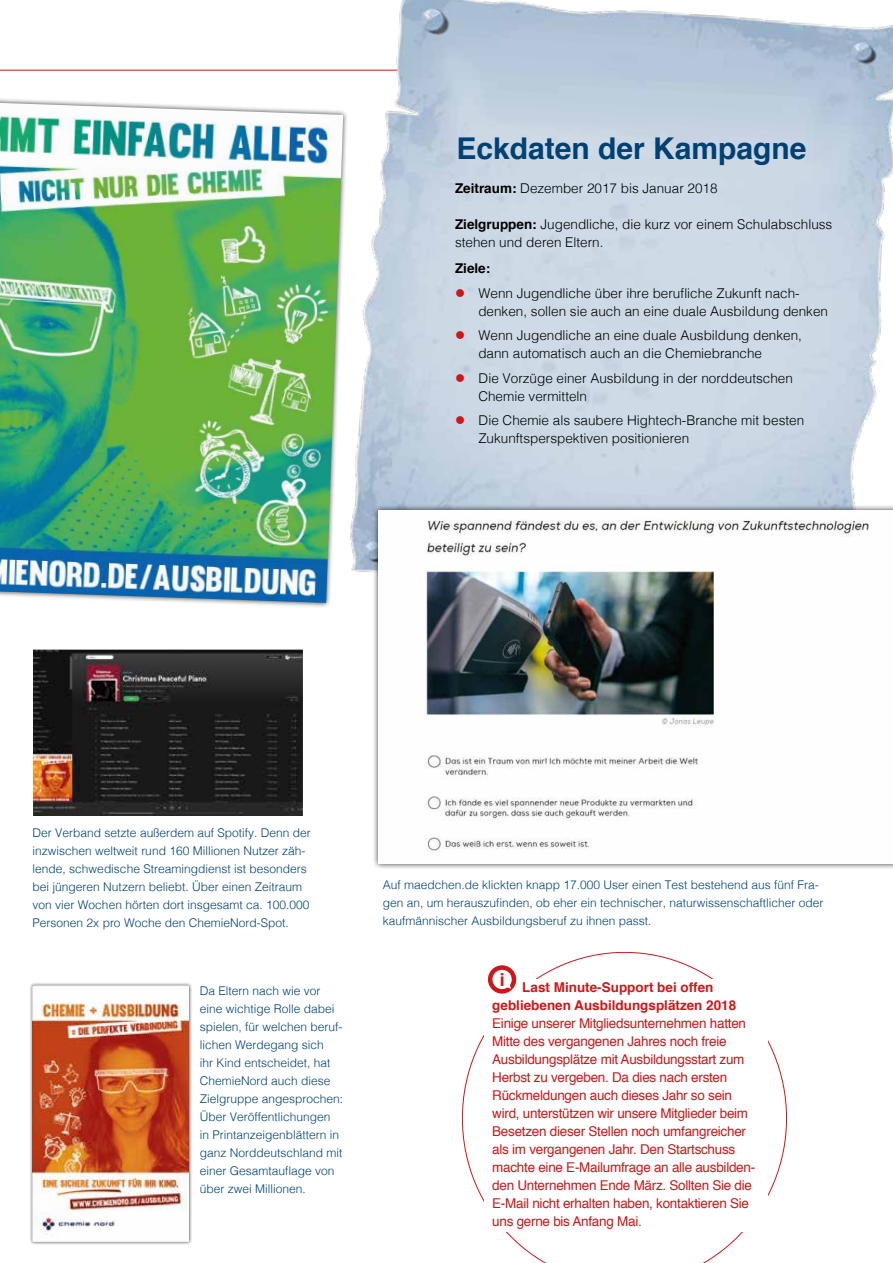
<style>
.page{position:relative;width:893px;height:1263px;background:#fff}
.page>*{position:absolute;margin:0;border:0;box-sizing:border-box;transform-origin:0 0}
.t1{font:700 30px "Helvetica";color:#004174}
.t2{font:700 18px "Helvetica";color:#cd171a}
.t3{font:13.5px/18px "Helvetica";letter-spacing:-.02em;color:#cd171a}
.t4{font:300 13.5px/18px "Helvetica";color:#000}
.t5{font:700 13.5px/18px "Helvetica";color:#cd171a;text-align:center}
.t6{font:700 13.5px "Helvetica";color:#000}
.t7{font:300 12px/18px "Helvetica";color:#004174}
.s1{font-weight:700}
.s2{color:#cd171a}
</style>
<div class="page">
<hr style="left:0;top:70px;width:893px;height:1px;background:#cd171a">
<img style="left:349px;top:0;width:544px;height:572px">
<div style="left:0;top:93px;width:349px;height:515px;background:#000;opacity:.75"></div>
<img style="left:0;top:103px;width:343px;height:500px">
<img style="left:35px;top:651px;width:266px;height:165px">
<div style="left:26px;top:642px;width:284px;height:183px;border:8px solid #fff"></div>
<div style="left:372px;top:504px;width:521px;height:366px;background:#000;opacity:.75"></div>
<img style="left:378px;top:510px;width:515px;height:354px">
<svg style="left:462px;top:952px;width:325px;height:311px"></svg>
<div style="left:484px;top:979px;width:283px;height:252px;background:#fff"></div>
<div style="left:29px;top:982px;width:163px;height:263px;background:#000;opacity:.75"></div>
<img style="left:33px;top:986px;width:156px;height:256px">
<div style="left:488px;top:965px;width:28px;height:28px;border:4px solid #cd171a;border-radius:50%"></div>
<svg style="left:505px;top:983px;width:6px;height:6px"></svg>
<h1 class="t1" style="left:456px;top:124px;width:352px">Eckdaten der Kampagne</h1>
<p class="t4" style="left:455px;top:178px;width:264px"><span class="s1">Zeitraum:</span> Dezember 2017 bis Januar 2018</p>
<p class="t4" style="left:455px;top:214px;width:379px"><span class="s1">Zielgruppen:</span> Jugendliche, die kurz vor einem Schulabschluss stehen und deren Eltern.</p>
<p class="t6" style="left:455px;top:258px;width:37px">Ziele:</p>
<p class="t4" style="left:478px;top:283px;width:351px;text-indent:-23px"><span class="s2">●</span> Wenn Jugendliche über ihre berufliche Zukunft nach&shy;denken, sollen sie auch an eine duale Ausbildung denken</p>
<p class="t4" style="left:478px;top:325px;width:325px;text-indent:-23px"><span class="s2">●</span> Wenn Jugendliche an eine duale Ausbildung denken, dann automatisch auch an die Chemiebranche</p>
<p class="t4" style="left:478px;top:368px;width:316px;text-indent:-23px"><span class="s2">●</span> Die Vorzüge einer Ausbildung in der norddeutschen<br>Chemie vermitteln</p>
<p class="t4" style="left:478px;top:410px;width:327px;text-indent:-23px"><span class="s2">●</span> Die Chemie als saubere Hightech-Branche mit besten<br>Zukunftsperspektiven positionieren</p>
<p class="t7" style="left:33px;top:823px;width:280px">Der Verband setzte außerdem auf Spotify. Denn der inzwischen weltweit rund 160 Millionen Nutzer zäh&shy;lende, schwedische Streamingdienst ist besonders bei jüngeren Nutzern beliebt. Über einen Zeitraum von vier Wochen hörten dort insgesamt ca. 100.000<br>Personen 2x pro Woche den ChemieNord-Spot.</p>
<p class="t7" style="left:383px;top:875px;width:442px">Auf maedchen.de klickten knapp 17.000 User einen Test bestehend aus fünf Fra&shy;gen an, um herauszufinden, ob eher ein technischer, naturwissenschaftlicher oder kaufmännischer Ausbildungsberuf zu ihnen passt.</p>
<h2 class="t2" style="left:500px;top:965px;width:7px">i</h2>
<p class="t7" style="left:200px;top:981px;width:145px">Da Eltern nach wie vor eine wichtige Rolle dabei spielen, für welchen beruf&shy;lichen Werdegang sich<br>ihr Kind entscheidet, hat<br>ChemieNord auch diese<br>Zielgruppe angesprochen:<br>Über Veröffentlichungen<br>in Printanzeigenblättern in ganz Norddeutschland mit einer Gesamtauflage von über zwei Millionen.</p>
<p class="t5" style="left:492px;top:979px;width:246px">Last Minute-Support bei offen gebliebenen Ausbildungsplätzen 2018</p>
<p class="t3" style="left:492px;top:1015px;width:264px">Einige unserer Mitgliedsunternehmen hatten Mitte des vergangenen Jahres noch freie Ausbildungsplätze mit Ausbildungsstart zum Herbst zu vergeben. Da dies nach ersten Rückmeldungen auch dieses Jahr so sein wird, unterstützen wir unsere Mitglieder beim Besetzen dieser Stellen noch umfangreicher als im vergangenen Jahr. Den Startschuss machte eine E-Mailumfrage an alle ausbilden&shy;den Unternehmen Ende März. Sollten Sie die E-Mail nicht erhalten haben, kontaktieren Sie uns gerne bis Anfang Mai.</p>
</div>
